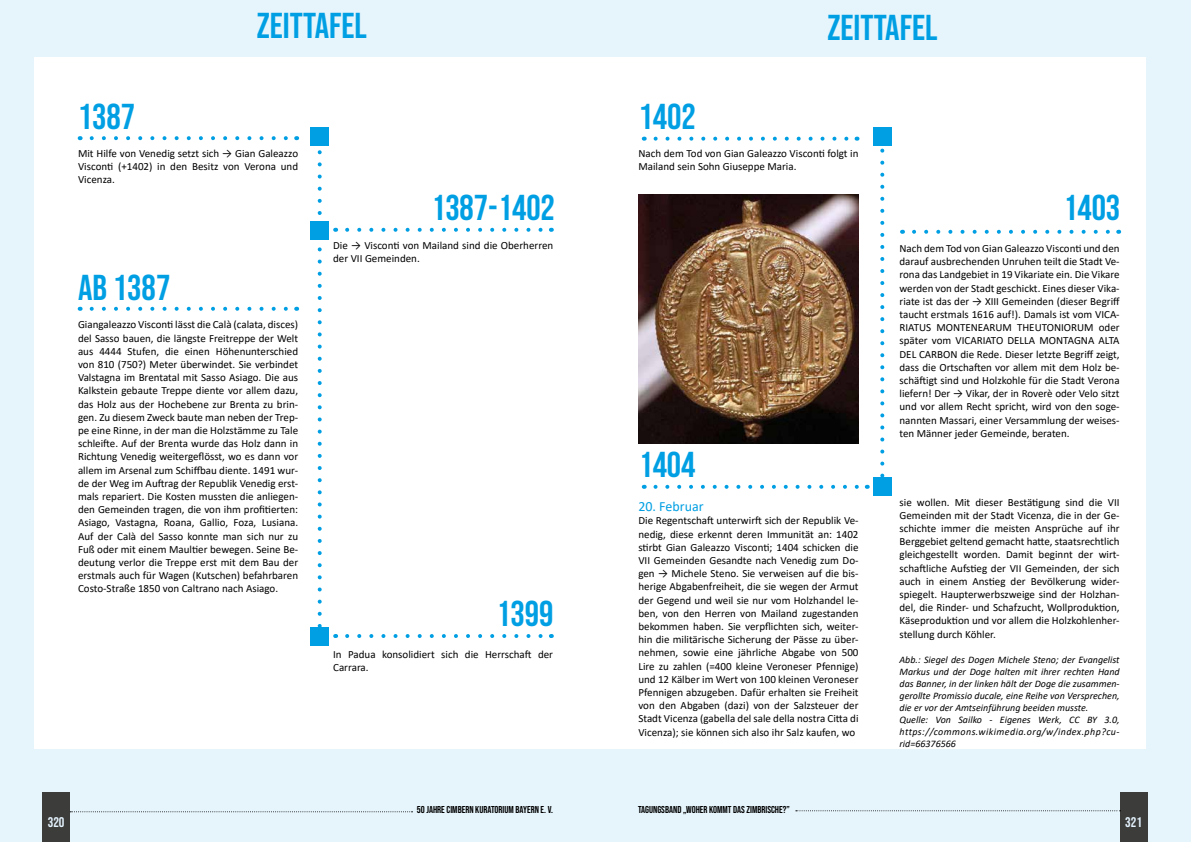
<style>
.page{position:relative;width:1191px;height:842px;background:#e6f5fc}
.page>*{position:absolute;margin:0;border:0;box-sizing:border-box;transform-origin:0 0}
.t1{font:36px "Bebas Neue";color:#009fe3}
.t2{font:700 36px "Bebas Neue";color:#009fe3}
.t3{font:14px "Calibri";color:#009fe3}
.t4{font:14px "Bebas Neue";color:#e5f3fe}
.t5{font:11px/13.2px "Calibri";color:#000;text-align:justify}
.t6{font:italic 10px/12px "Calibri";color:#000}
.t7{font:10px "Bebas Neue";color:#000}
</style>
<div class="page">
<div style="left:43px;top:792px;width:27px;height:50px;background:#3c3c3b"></div>
<div style="left:1120px;top:792px;width:27px;height:50px;background:#3c3c3b"></div>
<svg style="left:70px;top:811px;width:342px;height:1px"></svg>
<svg style="left:796px;top:810px;width:324px;height:1px"></svg>
<div style="left:34px;top:57px;width:1111px;height:691px;background:#fff"></div>
<svg style="left:347px;top:228px;width:196px;height:4px"></svg>
<svg style="left:318px;top:152px;width:4px;height:474px"></svg>
<svg style="left:92px;top:136px;width:196px;height:4px"></svg>
<svg style="left:92px;top:307px;width:196px;height:4px"></svg>
<svg style="left:347px;top:634px;width:196px;height:4px"></svg>
<div style="left:310px;top:127px;width:19px;height:19px;background:#009fe3"></div>
<div style="left:310px;top:221px;width:19px;height:19px;background:#009fe3"></div>
<div style="left:310px;top:626px;width:19px;height:19px;background:#009fe3"></div>
<svg style="left:880px;top:151px;width:4px;height:326px"></svg>
<svg style="left:914px;top:230px;width:196px;height:4px"></svg>
<svg style="left:655px;top:485px;width:212px;height:4px"></svg>
<svg style="left:655px;top:137px;width:194px;height:4px"></svg>
<img style="left:638px;top:195px;width:220px;height:248px">
<div style="left:873px;top:127px;width:18px;height:19px;background:#009fe3"></div>
<div style="left:873px;top:477px;width:18px;height:19px;background:#009fe3"></div>
<h1 class="t1" style="left:78px;top:96px;width:59px">1387</h1>
<h1 class="t1" style="left:257px;top:6px;width:112px">ZEITTAFEL</h1>
<p class="t5" style="left:78px;top:146px;width:222px">Mit Hilfe von Venedig setzt sich → Gian Galeazzo Visconti (+1402) in den Besitz von Verona und Vicenza.</p>
<h1 class="t1" style="left:78px;top:267px;width:94px">AB 1387</h1>
<p class="t5" style="left:78px;top:318px;width:222px">Giangaleazzo Visconti lässt die Calà (calata, disces) del Sasso bauen, die längste Freitreppe der Welt aus 4444 Stufen, die einen Höhenunterschied von 810 (750?) Meter überwindet. Sie verbindet Valstagna im Brentatal mit Sasso Asiago. Die aus Kalkstein gebaute Treppe diente vor allem dazu, das Holz aus der Hochebene zur Brenta zu brin&shy;gen. Zu diesem Zweck baute man neben der Trep&shy;pe eine Rinne, in der man die Holzstämme zu Tale schleifte. Auf der Brenta wurde das Holz dann in Richtung Venedig weitergeflösst, wo es dann vor allem im Arsenal zum Schiffbau diente. 1491 wur&shy;de der Weg im Auftrag der Republik Venedig erst&shy;mals repariert. Die Kosten mussten die anliegen&shy;den Gemeinden tragen, die von ihm profitierten:<br>Asiago, Vastagna, Roana, Gallio, Foza, Lusiana.<br>Auf der Calà del Sasso konnte man sich nur zu Fuß oder mit einem Maultier bewegen. Seine Be&shy;deutung verlor die Treppe erst mit dem Bau der erstmals auch für Wagen (Kutschen) befahrbaren Costo-Straße 1850 von Caltrano nach Asiago.</p>
<h1 class="t2" style="left:431px;top:188px;width:125px">1387-1402</h1>
<p class="t5" style="left:333px;top:239px;width:222px">Die → Visconti von Mailand sind die Oberherren der VII Gemeinden.</p>
<h1 class="t2" style="left:496px;top:594px;width:59px">1399</h1>
<p class="t5" style="left:333px;top:647px;width:221px">In Padua konsolidiert sich die Herrschaft der<br>Carrara.</p>
<h1 class="t1" style="left:638px;top:96px;width:59px">1402</h1>
<h1 class="t1" style="left:827px;top:7px;width:112px">ZEITTAFEL</h1>
<p class="t5" style="left:638px;top:146px;width:222px">Nach dem Tod von Gian Galeazzo Visconti folgt in<br>Mailand sein Sohn Giuseppe Maria.</p>
<h1 class="t2" style="left:638px;top:445px;width:59px">1404</h1>
<p class="t3" style="left:638px;top:497px;width:67px">20. Februar</p>
<p class="t5" style="left:638px;top:514px;width:222px">Die Regentschaft unterwirft sich der Republik Ve&shy;nedig, diese erkennt deren Immunität an: 1402 stirbt Gian Galeazzo Visconti; 1404 schicken die VII Gemeinden Gesandte nach Venedig zum Do&shy;gen → Michele Steno. Sie verweisen auf die bis&shy;herige Abgabenfreiheit, die sie wegen der Armut der Gegend und weil sie nur vom Holzhandel le&shy;ben, von den Herren von Mailand zugestanden bekommen haben. Sie verpflichten sich, weiter&shy;hin die militärische Sicherung der Pässe zu über&shy;nehmen, sowie eine jährliche Abgabe von 500<br>Lire zu zahlen (=400 kleine Veroneser Pfennige) und 12 Kälber im Wert von 100 kleinen Veroneser Pfennigen abzugeben. Dafür erhalten sie Freiheit von den Abgaben (dazi) von der Salzsteuer der Stadt Vicenza (gabella del sale della nostra Citta di Vicenza); sie können sich also ihr Salz kaufen, wo</p>
<h1 class="t2" style="left:1063px;top:188px;width:59px">1403</h1>
<p class="t5" style="left:899px;top:241px;width:222px">Nach dem Tod von Gian Galeazzo Visconti und den darauf ausbrechenden Unruhen teilt die Stadt Ve&shy;rona das Landgebiet in 19 Vikariate ein. Die Vikare werden von der Stadt geschickt. Eines dieser Vika&shy;riate ist das der → XIII Gemeinden (dieser Begriff taucht erstmals 1616 auf!). Damals ist vom VICA-RIATUS MONTENEARUM THEUTONIORUM oder später vom VICARIATO DELLA MONTAGNA ALTA DEL CARBON die Rede. Dieser letzte Begriff zeigt, dass die Ortschaften vor allem mit dem Holz be&shy;schäftigt sind und Holzkohle für die Stadt Verona liefern! Der → Vikar, der in Roverè oder Velo sitzt und vor allem Recht spricht, wird von den soge&shy;nannten Massari, einer Versammlung der weises&shy;ten Männer jeder Gemeinde, beraten.</p>
<p class="t5" style="left:899px;top:495px;width:222px">sie wollen. Mit dieser Bestätigung sind die VII Gemeinden mit der Stadt Vicenza, die in der Ge&shy;schichte immer die meisten Ansprüche auf ihr Berggebiet geltend gemacht hatte, staatsrechtlich gleichgestellt worden. Damit beginnt der wirt&shy;schaftliche Aufstieg der VII Gemeinden, der sich auch in einem Anstieg der Bevölkerung wider&shy;spiegelt. Haupterwerbszweige sind der Holzhan&shy;del, die Rinder- und Schafzucht, Wollproduktion, Käseproduktion und vor allem die Holzkohlenher&shy;stellung durch Köhler.</p>
<p class="t6" style="left:899px;top:653px;width:222px">Abb.: Siegel des Dogen Michele Steno; der Evangelist Markus und der Doge halten mit ihrer rechten Hand das Banner, in der linken hält der Doge die zusammen&shy;gerollte Promissio ducale, eine Reihe von Versprechen, die er vor der Amtseinführung beeiden musste.<br>Quelle: Von Sailko - Eigenes Werk, CC BY 3.0, https://commons.wikimedia.org/w/index.php?cu&shy;rid=66376566</p>
<p class="t7" style="left:417px;top:804px;width:138px">50 JAHRE CIMBERN KURATORIUM BAYERN E. V.</p>
<p class="t7" style="left:638px;top:804px;width:153px">TAGUNGSBAND „WOHER KOMMT DAS ZIMBRISCHE?”</p>
<p class="t4" style="left:48px;top:814px;width:18px">320</p>
<p class="t4" style="left:1125px;top:814px;width:18px">321</p>
</div>
